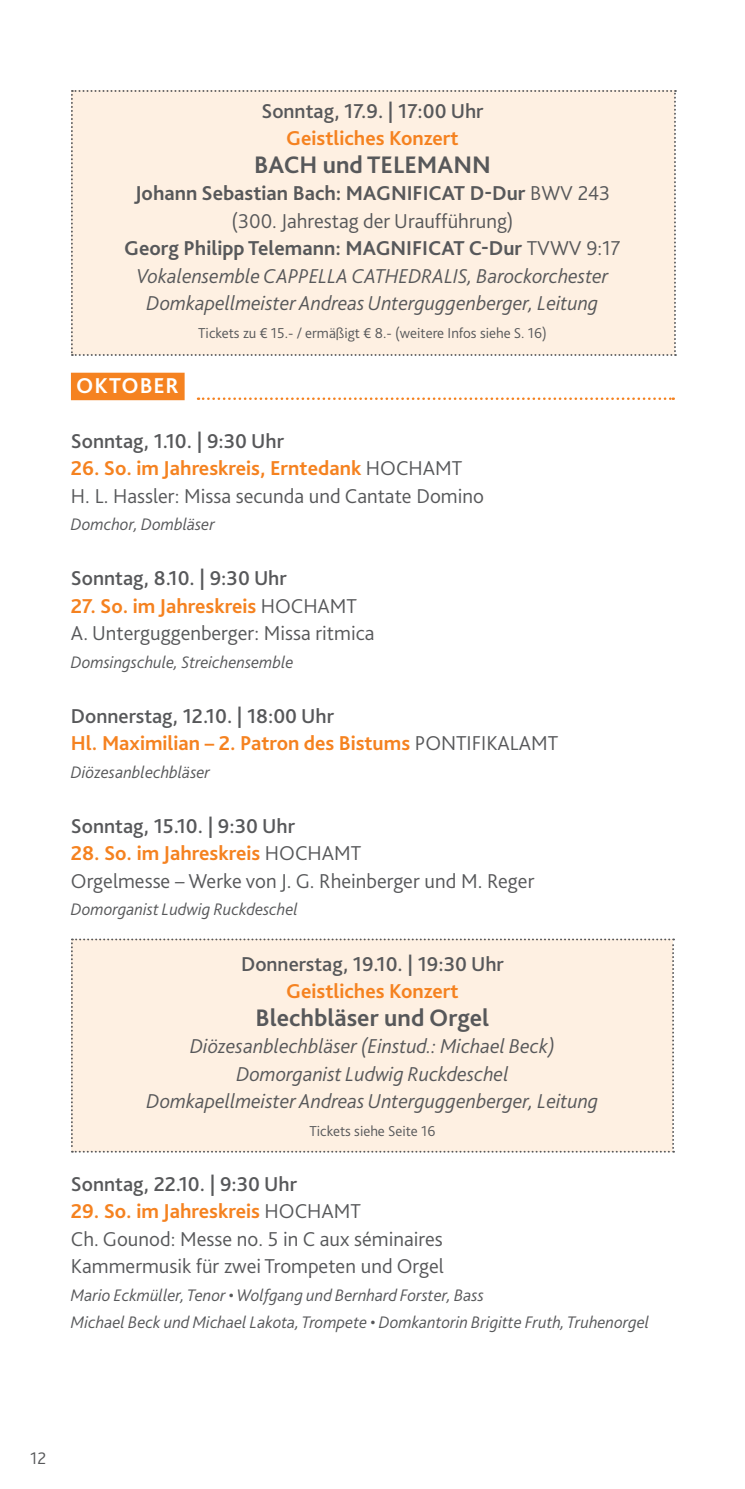
<style>
.page{position:relative;width:745px;height:1489px;background:#fff}
.page>*{position:absolute;margin:0;border:0;box-sizing:border-box;transform-origin:0 0}
.t1{font:700 25px "Bliss Pro";color:#57585a}
.t2{font:700 22.5px "Bliss Pro";letter-spacing:.04em;color:#fff}
.t3{font:italic 300 21px/27.5px "Bliss Pro";color:#57585a;text-align:center}
.t4{font:300 21px/27.5px "Bliss Pro";color:#57585a}
.t5{font:500 21px "Bliss Pro";color:#57585a}
.t6{font:700 21px/27.5px "Bliss Pro";color:#f58220}
.t7{font:italic 300 17.5px/27.5px "Bliss Pro";color:#57585a}
.t8{font:300 17.5px "Bliss Pro";color:#57585a}
.t9{font:300 15px "Bliss Pro";color:#57585a}
.s1{font-weight:700;font-style:normal}
.s2{font-style:normal}
.s3{font-weight:700;color:#f58220}
.s4{font-weight:500;color:#57585a}
.s5{font-weight:300;color:#57585a}
</style>
<div class="page">
<div style="left:71px;top:90px;width:604px;height:266px;background:#fef0e2"></div>
<div style="left:71px;top:938px;width:602px;height:214px;background:#fef0e2"></div>
<div style="left:71px;top:373px;width:113px;height:27px;background:#f58220"></div>
<svg style="left:198px;top:397px;width:475px;height:3px"></svg>
<p class="t5" style="left:261px;top:97px;width:223px">Sonntag, 17.9. | 17:00 Uhr</p>
<p class="t6" style="left:286px;top:124px;width:174px">Geistliches Konzert</p>
<p class="t1" style="left:254px;top:149px;width:238px">BACH und TELEMANN</p>
<p class="t3" style="left:124px;top:179px;width:497px"><span class="s1">Johann Sebastian Bach: MAGNIFICAT D-Dur</span> <span class="s2">BWV 243 (300. Jahrestag der Uraufführung)<br></span><span class="s1">Georg Philipp Telemann: MAGNIFICAT C-Dur</span> <span class="s2">TVWV 9:17<br></span>Vokalensemble CAPPELLA CATHEDRALIS, Barockorchester Domkapellmeister Andreas Unterguggenberger, Leitung</p>
<p class="t9" style="left:198px;top:323px;width:350px">Tickets zu € 15.- / ermäßigt € 8.- (weitere Infos siehe S. 16)</p>
<p class="t2" style="left:76px;top:371px;width:104px">OKTOBER</p>
<p class="t5" style="left:71px;top:427px;width:214px">Sonntag, 1.10. | 9:30 Uhr</p>
<p class="t4" style="left:71px;top:454px;width:414px"><span class="s3">26. So. im Jahreskreis, Erntedank</span> HOCHAMT<br>H. L. Hassler: Missa secunda und Cantate Domino</p>
<p class="t7" style="left:71px;top:510px;width:145px">Domchor, Dombläser</p>
<p class="t5" style="left:71px;top:565px;width:217px">Sonntag, 8.10. | 9:30 Uhr</p>
<p class="t4" style="left:71px;top:592px;width:305px"><span class="s3">27. So. im Jahreskreis</span> HOCHAMT<br>A. Unterguggenberger: Missa ritmica</p>
<p class="t7" style="left:71px;top:648px;width:224px">Domsingschule, Streichensemble</p>
<p class="t6" style="left:71px;top:702px;width:488px"><span class="s4">Donnerstag, 12.10. | 18:00 Uhr<br></span>Hl. Maximilian – 2. Patron des Bistums <span class="s5">PONTIFIKALAMT</span></p>
<p class="t7" style="left:71px;top:758px;width:140px">Diözesanblechbläser</p>
<p class="t5" style="left:71px;top:812px;width:225px">Sonntag, 15.10. | 9:30 Uhr</p>
<p class="t4" style="left:71px;top:839px;width:464px"><span class="s3">28. So. im Jahreskreis</span> HOCHAMT<br>Orgelmesse – Werke von J. G. Rheinberger und M. Reger</p>
<p class="t7" style="left:71px;top:895px;width:228px">Domorganist Ludwig Ruckdeschel</p>
<p class="t5" style="left:241px;top:950px;width:264px">Donnerstag, 19.10. | 19:30 Uhr</p>
<p class="t6" style="left:286px;top:977px;width:174px">Geistliches Konzert</p>
<p class="t1" style="left:255px;top:1001px;width:235px">Blechbläser und Orgel</p>
<p class="t3" style="left:146px;top:1032px;width:453px">Diözesanblechbläser (Einstud.: Michael Beck)<br>Domorganist Ludwig Ruckdeschel<br>Domkapellmeister Andreas Unterguggenberger, Leitung</p>
<p class="t9" style="left:309px;top:1121px;width:127px">Tickets siehe Seite 16</p>
<p class="t5" style="left:71px;top:1170px;width:227px">Sonntag, 22.10. | 9:30 Uhr</p>
<p class="t4" style="left:71px;top:1197px;width:374px"><span class="s3">29. So. im Jahreskreis</span> HOCHAMT<br>Ch. Gounod: Messe no. 5 in C aux séminaires<br>Kammermusik für zwei Trompeten und Orgel</p>
<p class="t7" style="left:71px;top:1280px;width:579px">Mario Eckmüller, Tenor • Wolfgang und Bernhard Forster, Bass<br>Michael Beck und Michael Lakota, Trompete • Domkantorin Brigitte Fruth, Truhenorgel</p>
<p class="t8" style="left:30px;top:1447px;width:17px">12</p>
</div>
